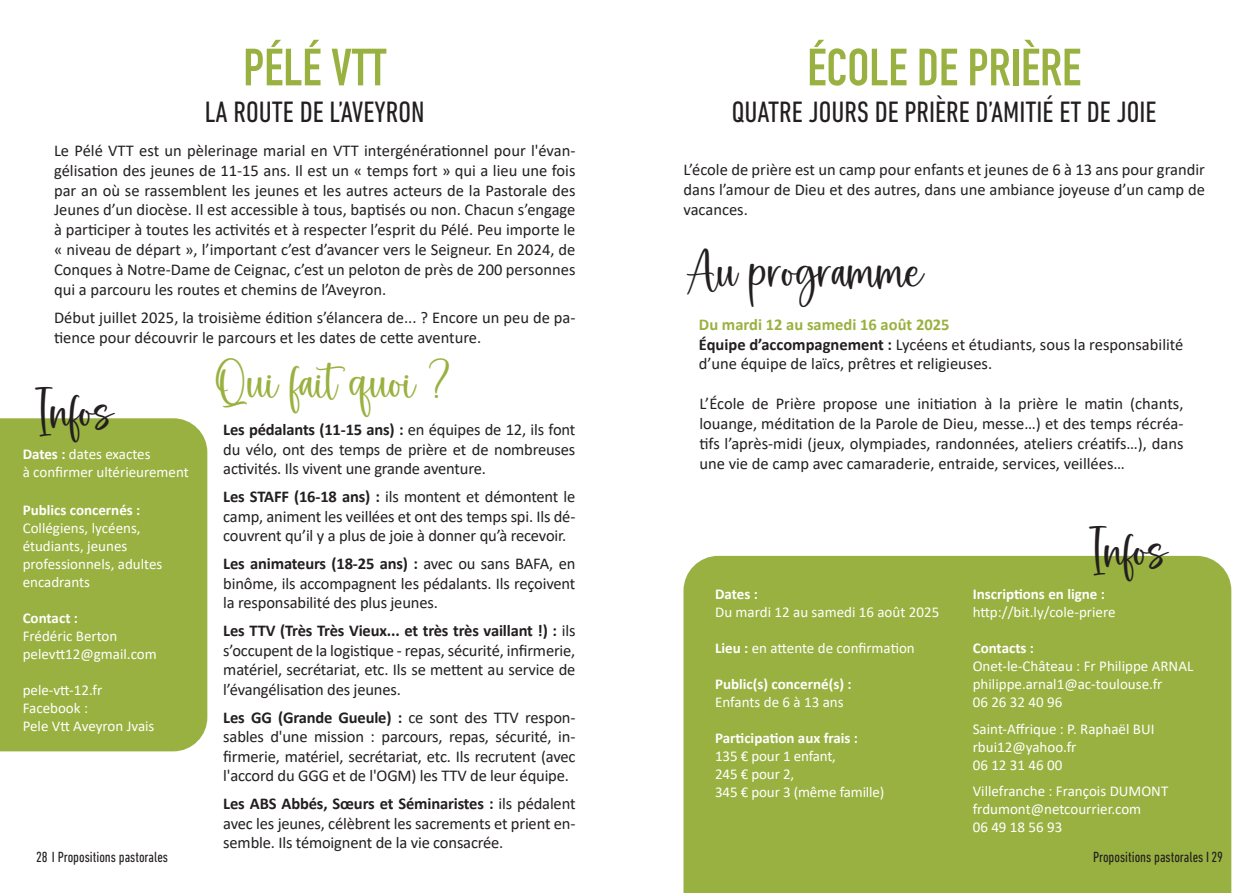
<style>
.page{position:relative;width:1259px;height:893px;background:#fff}
.page>*{position:absolute;margin:0;border:0;box-sizing:border-box;transform-origin:0 0}
.t1{font:700 51.45px "DIN Condensed";color:#99b140}
.t2{font:43.05px "Marshmallow";color:#231f20}
.t3{font:43.05px "Marshmallow";color:#99b140}
.t4{font:condensed 30px "DIN Next LT Pro";color:#231f20}
.t5{font:16.5px/19.8px "Calibri";letter-spacing:-.01em;color:#231f20;text-align:justify}
.t6{font:15px/18px "Calibri";color:#fff}
.t7{font:700 15px "Calibri";color:#fff}
.t8{font:condensed 15px "DIN Next LT Pro";color:#231f20}
.s1{font-weight:700}
.s2{font-weight:700;color:#99b140}
</style>
<div class="page">
<div style="left:683px;top:556px;width:548px;height:337px;background:#99b140"></div>
<div style="left:0;top:418px;width:207px;height:333px;background:#99b140"></div>
<h1 class="t1" style="left:243px;top:33px;width:144px">PÉLÉ VTT</h1>
<h1 class="t1" style="left:807px;top:33px;width:275px">ÉCOLE DE PRIÈRE</h1>
<h3 class="t4" style="left:205px;top:95px;width:221px">LA ROUTE DE L’AVEYRON</h3>
<h3 class="t4" style="left:732px;top:95px;width:426px">QUATRE JOURS DE PRIÈRE D’AMITIÉ ET DE JOIE</h3>
<p class="t5" style="left:54px;top:140px;width:523px">Le Pélé VTT est un pèlerinage marial en VTT intergénérationnel pour l'évan&shy;gélisation des jeunes de 11-15 ans. Il est un « temps fort » qui a lieu une fois par an où se rassemblent les jeunes et les autres acteurs de la Pastorale des Jeunes d’un diocèse. Il est accessible à tous, baptisés ou non. Chacun s’engage à participer à toutes les activités et à respecter l’esprit du Pélé. Peu importe le « niveau de départ », l’important c’est d’avancer vers le Seigneur. En 2024, de Conques à Notre-Dame de Ceignac, c’est un peloton de près de 200 personnes qui a parcouru les routes et chemins de l’Aveyron.</p>
<p class="t5" style="left:54px;top:307px;width:523px">Début juillet 2025, la troisième édition s’élancera de... ? Encore un peu de pa&shy;tience pour découvrir le parcours et les dates de cette aventure.</p>
<h2 class="t2" style="left:33px;top:386px;width:81px">Infos</h2>
<p class="t6" style="left:23px;top:445px;width:168px"><span class="s1">Dates :</span> dates exactes<br>à confirmer ultérieurement</p>
<p class="t7" style="left:23px;top:499px;width:119px">Publics concernés :</p>
<p class="t6" style="left:23px;top:518px;width:141px">Collégiens, lycéens, étudiants, jeunes professionnels, adultes encadrants</p>
<p class="t7" style="left:23px;top:607px;width:57px">Contact :</p>
<p class="t6" style="left:23px;top:626px;width:136px">Frédéric Berton pelevtt12@gmail.com</p>
<p class="t6" style="left:23px;top:680px;width:133px">pele-vtt-12.fr<br>Facebook :<br>Pele Vtt Aveyron Jvais</p>
<p class="t8" style="left:36px;top:848px;width:133px">28 I Propositions pastorales</p>
<h2 class="t3" style="left:214px;top:357px;width:239px">Qui fait quoi ?</h2>
<p class="t5" style="left:223px;top:420px;width:354px"><span class="s1">Les pédalants (11-15 ans) :</span> en équipes de 12, ils font du vélo, ont des temps de prière et de nombreuses activités. Ils vivent une grande aventure.</p>
<p class="t5" style="left:223px;top:487px;width:354px"><span class="s1">Les STAFF (16-18 ans) :</span> ils montent et démontent le camp, animent les veillées et ont des temps spi. Ils dé&shy;couvrent qu’il y a plus de joie à donner qu’à recevoir.</p>
<p class="t5" style="left:223px;top:554px;width:354px"><span class="s1">Les animateurs (18-25 ans) :</span> avec ou sans BAFA, en binôme, ils accompagnent les pédalants. Ils reçoivent la responsabilité des plus jeunes.</p>
<p class="t5" style="left:223px;top:621px;width:354px"><span class="s1">Les TTV (Très Très Vieux... et très très vaillant !) :</span> ils s’occupent de la logistique - repas, sécurité, infirmerie, matériel, secrétariat, etc. Ils se mettent au service de l’évangélisation des jeunes.</p>
<p class="t5" style="left:223px;top:707px;width:354px"><span class="s1">Les GG (Grande Gueule) :</span> ce sont des TTV respon&shy;sables d'une mission : parcours, repas, sécurité, in&shy;firmerie, matériel, secrétariat, etc. Ils recrutent (avec l'accord du GGG et de l'OGM) les TTV de leur équipe.</p>
<p class="t5" style="left:223px;top:794px;width:354px"><span class="s1">Les ABS Abbés, Sœurs et Séminaristes :</span> ils pédalent avec les jeunes, célèbrent les sacrements et prient en&shy;semble. Ils témoignent de la vie consacrée.</p>
<p class="t5" style="left:683px;top:160px;width:523px">L’école de prière est un camp pour enfants et jeunes de 6 à 13 ans pour grandir dans l’amour de Dieu et des autres, dans une ambiance joyeuse d’un camp de vacances.</p>
<h2 class="t2" style="left:685px;top:246px;width:239px">Au programme</h2>
<p class="t5" style="left:699px;top:314px;width:486px;text-align:left"><span class="s2">Du mardi 12 au samedi 16 août 2025<br></span><span class="s1">Équipe d’accompagnement :</span> Lycéens et étudiants, sous la responsabilité d’une équipe de laïcs, prêtres et religieuses.</p>
<p class="t5" style="left:699px;top:394px;width:485px">L’École de Prière propose une initiation à la prière le matin (chants, louange, méditation de la Parole de Dieu, messe…) et des temps récréa&shy;tifs l’après-midi (jeux, olympiades, randonnées, ateliers créatifs…), dans une vie de camp avec camaraderie, entraide, services, veillées…</p>
<p class="t7" style="left:715px;top:584px;width:44px">Dates :</p>
<p class="t6" style="left:715px;top:603px;width:226px">Du mardi 12 au samedi 16 août 2025</p>
<p class="t6" style="left:715px;top:639px;width:201px"><span class="s1">Lieu :</span> en attente de confirmation</p>
<p class="t7" style="left:715px;top:674px;width:138px">Public(s) concerné(s) :</p>
<p class="t6" style="left:715px;top:693px;width:130px">Enfants de 6 à 13 ans</p>
<p class="t7" style="left:715px;top:728px;width:144px">Participation aux frais :</p>
<p class="t6" style="left:715px;top:747px;width:171px">135 € pour 1 enfant,<br>245 € pour 2,<br>345 € pour 3 (même famille)</p>
<h2 class="t2" style="left:1087px;top:525px;width:81px">Infos</h2>
<p class="t7" style="left:972px;top:583px;width:134px">Inscriptions en ligne :</p>
<p class="t6" style="left:972px;top:603px;width:144px">http://bit.ly/cole-priere</p>
<p class="t7" style="left:972px;top:637px;width:63px">Contacts :</p>
<p class="t6" style="left:972px;top:657px;width:222px">Onet-le-Château : Fr Philippe ARNAL philippe.arnal1@ac-toulouse.fr<br>06 26 32 40 96</p>
<p class="t6" style="left:972px;top:719px;width:183px">Saint-Affrique : P. Raphaël BUI rbui12@yahoo.fr<br>06 12 31 46 00</p>
<p class="t6" style="left:972px;top:782px;width:197px">Villefranche : François DUMONT frdumont@netcourrier.com<br>06 49 18 56 93</p>
<p class="t8" style="left:1093px;top:848px;width:131px">Propositions pastorales I29</p>
</div>
